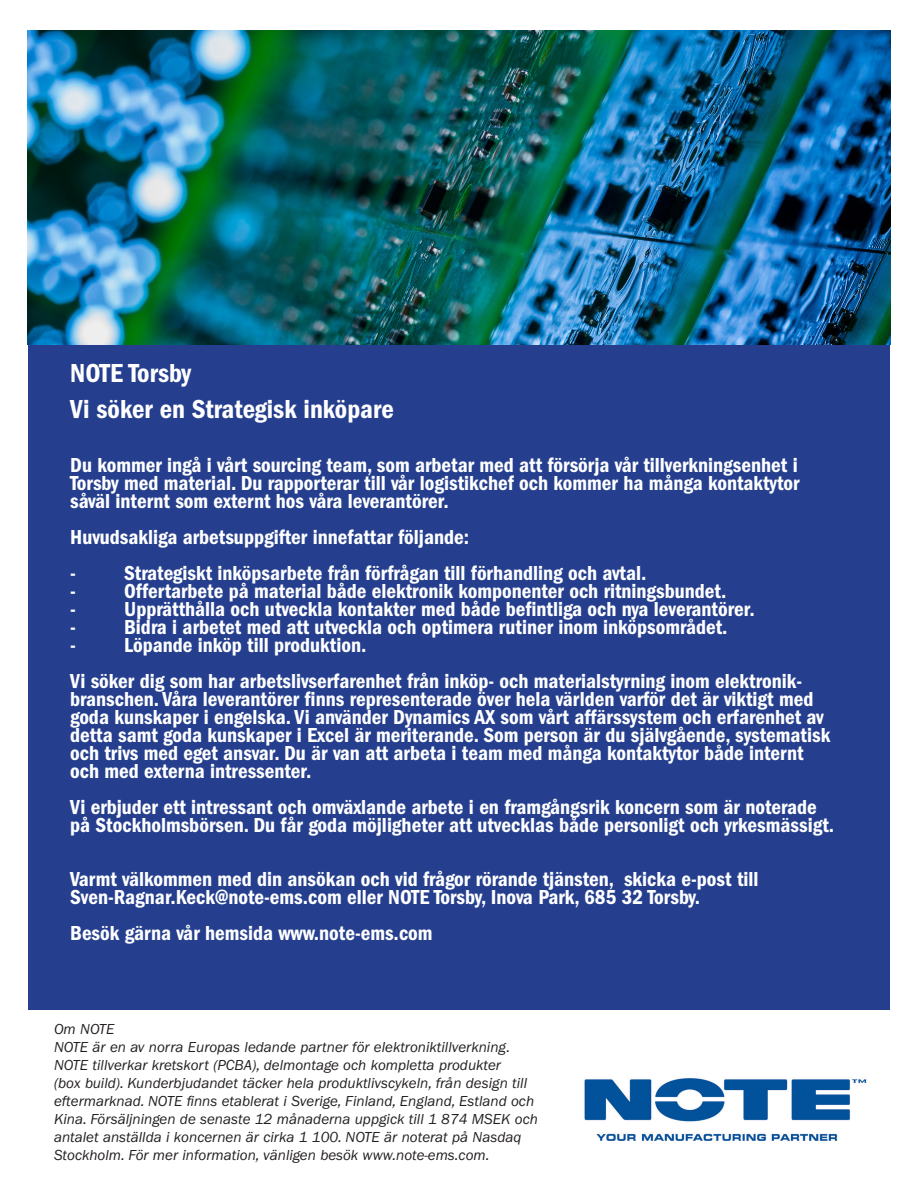
<style>
.page{position:relative;width:918px;height:1188px;background:#fff}
.page>*{position:absolute;margin:0;border:0;box-sizing:border-box;transform-origin:0 0}
.t1{font:27px "ITC Franklin Gothic Std Dm Cd";color:#fff}
.t2{font:21px/18px "ITC Franklin Gothic Std Dm Cd";color:#fff}
.t3{font:italic 15px/18px "ITC Franklin Gothic Std";color:#231f20}
</style>
<div class="page">
<img style="left:584px;top:1078px;width:283px;height:63px">
<div style="left:29px;top:30px;width:861px;height:980px;background:#253f8e"></div>
<img style="left:28px;top:30px;width:862px;height:314px">
<p class="t1" style="left:70px;top:358px;width:122px">NOTE Torsby</p>
<p class="t1" style="left:70px;top:394px;width:325px">Vi söker en Strategisk inköpare</p>
<p class="t2" style="left:70px;top:456px;width:731px;text-align:justify">Du kommer ingå i vårt sourcing team, som arbetar med att försörja vår tillverkningsenhet i Torsby med material. Du rapporterar till vår logistikchef och kommer ha många kontaktytor såväl internt som externt hos våra leverantörer.</p>
<p class="t2" style="left:70px;top:528px;width:400px">Huvudsakliga arbetsuppgifter innefattar följande:</p>
<p class="t2" style="left:70px;top:564px;width:578px">- Strategiskt inköpsarbete från förfrågan till förhandling och avtal.</p>
<p class="t2" style="left:70px;top:582px;width:658px">- Offertarbete på material både elektronik komponenter och ritningsbundet.</p>
<p class="t2" style="left:70px;top:600px;width:686px">- Upprätthålla och utveckla kontakter med både befintliga och nya leverantörer.</p>
<p class="t2" style="left:70px;top:618px;width:659px">- Bidra i arbetet med att utveckla och optimera rutiner inom inköpsområdet.</p>
<p class="t2" style="left:70px;top:636px;width:298px">- Löpande inköp till produktion.</p>
<p class="t2" style="left:70px;top:672px;width:762px">Vi söker dig som har arbetslivserfarenhet från inköp- och materialstyrning inom elektronik&shy;branschen. Våra leverantörer finns representerade över hela världen varför det är viktigt med goda kunskaper i engelska. Vi använder Dynamics AX som vårt affärssystem och erfarenhet av detta samt goda kunskaper i Excel är meriterande. Som person är du självgående, systematisk och trivs med eget ansvar. Du är van att arbeta i team med många kontaktytor både internt och med externa intressenter.</p>
<p class="t2" style="left:70px;top:798px;width:766px">Vi erbjuder ett intressant och omväxlande arbete i en framgångsrik koncern som är noterade på Stockholmsbörsen. Du får goda möjligheter att utvecklas både personligt och yrkesmässigt.</p>
<p class="t2" style="left:70px;top:870px;width:690px">Varmt välkommen med din ansökan och vid frågor rörande tjänsten, skicka e-post till</p>
<p class="t2" style="left:70px;top:888px;width:632px">Sven-Ragnar.Keck@note-ems.com eller NOTE Torsby, Inova Park, 685 32 Torsby.</p>
<p class="t2" style="left:70px;top:924px;width:364px">Besök gärna vår hemsida www.note-ems.com</p>
<p class="t3" style="left:54px;top:1020px;width:62px">Om NOTE</p>
<p class="t3" style="left:54px;top:1038px;width:485px">NOTE är en av norra Europas ledande partner för elektroniktillverkning.<br>NOTE tillverkar kretskort (PCBA), delmontage och kompletta produkter<br>(box build). Kunderbjudandet täcker hela produktlivscykeln, från design till eftermarknad. NOTE finns etablerat i Sverige, Finland, England, Estland och Kina. Försäljningen de senaste 12 månaderna uppgick till 1 874 MSEK och antalet anställda i koncernen är cirka 1 100. NOTE är noterat på Nasdaq Stockholm. För mer information, vänligen besök www.note-ems.com.</p>
</div>
